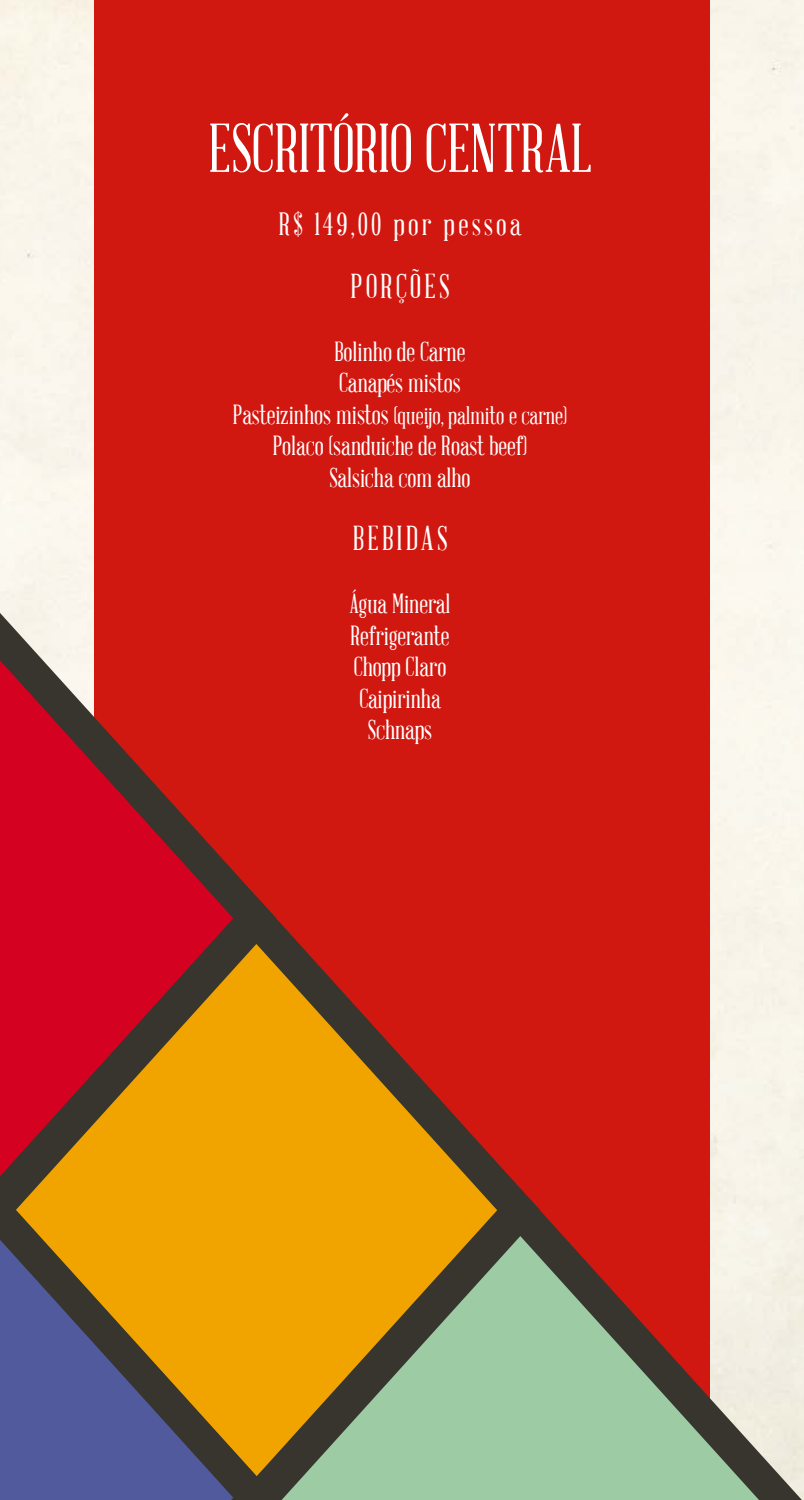
<style>
.page{position:relative;width:804px;height:1500px;background:#fff}
.page>*{position:absolute;margin:0;border:0;box-sizing:border-box;transform-origin:0 0}
.t1{font:67.5px "Abraham Lincoln";color:#fff}
.t2{font:33.75px "Abraham Lincoln";letter-spacing:.1em;color:#fff}
.t3{font:31.5px "Abraham Lincoln";letter-spacing:.1em;color:#fff}
.t4{font:27px/31.5px "Abraham Lincoln";color:#fff;text-align:center}
.t5{font:24.75px "Abraham Lincoln";color:#fff}
.s1{font-size:27px}
</style>
<div class="page">
<div style="left:94px;top:0;width:616px;height:1499px;background:#d11810"></div>
<svg style="left:234px;top:1499px;width:45px;height:1px"></svg>
<svg style="left:0;top:613px;width:256px;height:283px"></svg>
<svg style="left:0;top:896px;width:520px;height:296px"></svg>
<svg style="left:0;top:1192px;width:239px;height:307px;background:#907347"></svg>
<svg style="left:239px;top:1188px;width:563px;height:311px;background:#b39b62"></svg>
<h1 class="t1" style="left:208px;top:113px;width:385px">ESCRITÓRIO CENTRAL</h1>
<p class="t3" style="left:279px;top:207px;width:243px">R$ 149,00 por pessoa</p>
<p class="t2" style="left:350px;top:268px;width:100px">PORÇÕES</p>
<p class="t4" style="left:334px;top:337px;width:132px;text-align:left">Bolinho de Carne<br>Canapés mistos</p>
<p class="t5" style="left:233px;top:402px;width:336px"><span class="s1">Pasteizinhos mistos</span> (queijo, palmito e carne)</p>
<p class="t4" style="left:273px;top:431px;width:256px">Polaco (sanduiche de Roast beef)<br>Salsicha com alho</p>
<p class="t2" style="left:353px;top:520px;width:96px">BEBIDAS</p>
<p class="t4" style="left:350px;top:589px;width:102px">Água Mineral<br>Refrigerante<br>Chopp Claro<br>Caipirinha<br>Schnaps</p>
</div>
